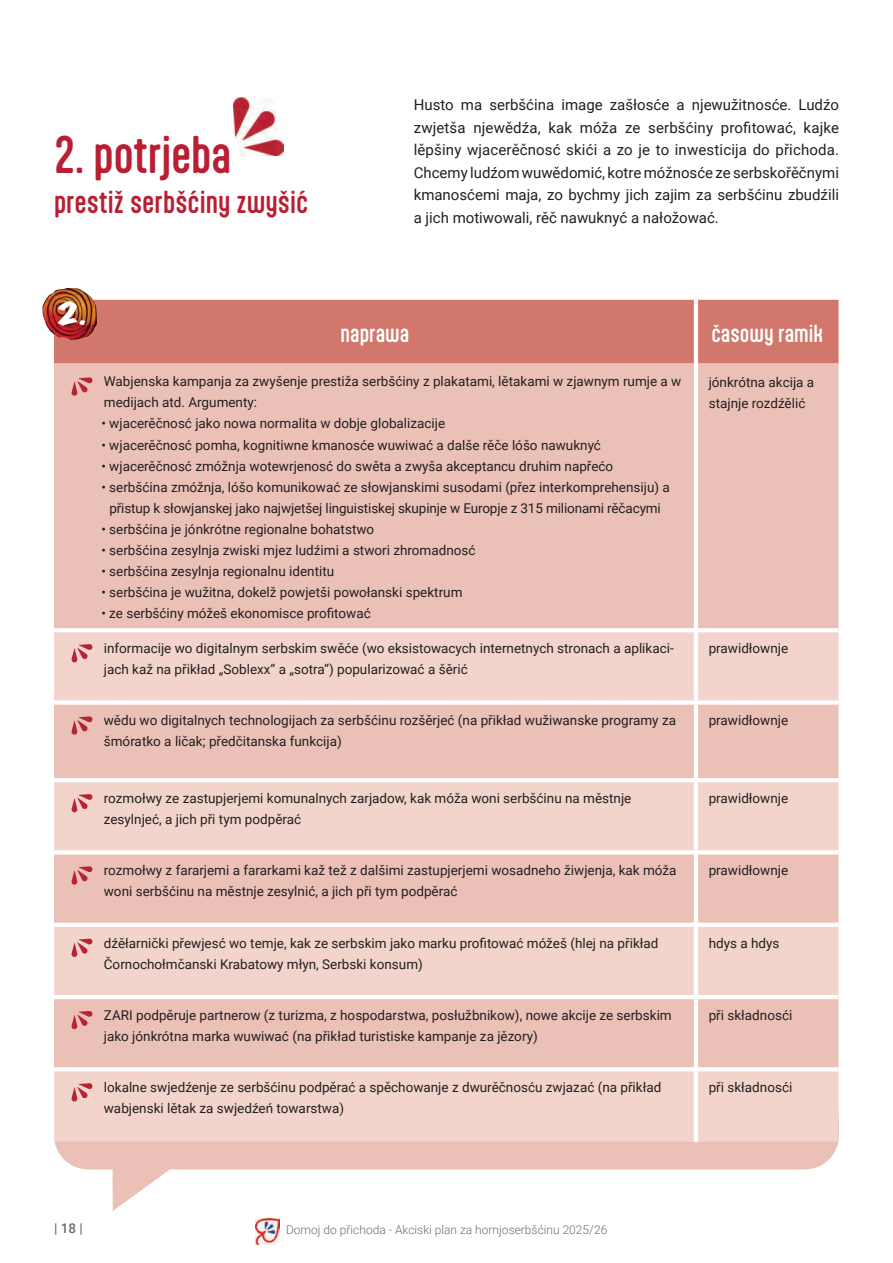
<style>
.page{position:relative;width:893px;height:1263px;background:#fff}
.page>*{position:absolute;margin:0;border:0;box-sizing:border-box;transform-origin:0 0}
.t1{font:500 45px "Aptly";letter-spacing:-.01em;color:#b91f33}
.t2{font:500 27px "Aptly";color:#b91f33}
.t3{font:expanded 27px "Marker Felt";color:#fff;scale:1.33 1}
.t4{font:500 21px "Aptly";color:#fff}
.t5{font:15px/22.5px "Roboto";color:#231f20;text-align:justify}
.t6{font:13.5px/21px "Roboto";color:#231f20}
.t7{font:500 13.5px "Roboto";color:#6c6d70}
.t8{font:300 12px "Roboto";color:#6c6d70}
</style>
<div class="page">
<img style="left:255px;top:1218px;width:24px;height:26px">
<svg style="left:54px;top:1084px;width:785px;height:127px"></svg>
<img style="left:233px;top:98px;width:51px;height:57px">
<div style="left:54px;top:300px;width:784px;height:64px;background:#d1776c"></div>
<div style="left:54px;top:364px;width:784px;height:264px;background:#ebc0b7"></div>
<svg style="left:54px;top:632px;width:784px;height:510px;background:#efcbc3"></svg>
<hr style="left:694px;top:364px;width:4px;height:264px;background:#fff">
<hr style="left:694px;top:632px;width:4px;height:68px;background:#fff">
<div style="left:54px;top:700px;width:642px;height:5px;background:#fff"></div>
<div style="left:696px;top:700px;width:142px;height:5px;background:#fff"></div>
<hr style="left:694px;top:705px;width:4px;height:73px;background:#fff">
<hr style="left:54px;top:778px;width:642px;height:4px;background:#fff">
<hr style="left:696px;top:778px;width:142px;height:4px;background:#fff">
<hr style="left:694px;top:782px;width:4px;height:68px;background:#fff">
<div style="left:54px;top:850px;width:642px;height:5px;background:#fff"></div>
<div style="left:696px;top:850px;width:142px;height:5px;background:#fff"></div>
<hr style="left:694px;top:855px;width:4px;height:68px;background:#fff">
<hr style="left:54px;top:923px;width:642px;height:4px;background:#fff">
<hr style="left:696px;top:923px;width:142px;height:4px;background:#fff">
<hr style="left:694px;top:927px;width:4px;height:68px;background:#fff">
<hr style="left:54px;top:995px;width:642px;height:4px;background:#fff">
<hr style="left:696px;top:995px;width:142px;height:4px;background:#fff">
<hr style="left:694px;top:999px;width:4px;height:68px;background:#fff">
<hr style="left:694px;top:1071px;width:4px;height:71px;background:#fff">
<hr style="left:694px;top:300px;width:4px;height:64px;background:#fff">
<svg style="left:54px;top:1067px;width:642px;height:4px"></svg>
<svg style="left:696px;top:1067px;width:142px;height:4px"></svg>
<svg style="left:71px;top:377px;width:21px;height:19px"></svg>
<svg style="left:71px;top:644px;width:21px;height:18px"></svg>
<svg style="left:71px;top:716px;width:21px;height:19px"></svg>
<svg style="left:71px;top:794px;width:21px;height:18px"></svg>
<svg style="left:71px;top:866px;width:21px;height:19px"></svg>
<svg style="left:71px;top:938px;width:21px;height:19px"></svg>
<svg style="left:71px;top:1011px;width:21px;height:18px"></svg>
<svg style="left:71px;top:1083px;width:21px;height:18px"></svg>
<img style="left:43px;top:288px;width:54px;height:52px">
<h1 class="t1" style="left:54px;top:127px;width:179px">2. potrjeba</h1>
<h2 class="t2" style="left:54px;top:185px;width:256px">prestiž serbšćiny zwyšić</h2>
<p class="t5" style="left:414px;top:93px;width:427px">Husto ma serbšćina image zašłosće a njewužitnosće. Ludźo zwjetša njewědźa, kak móža ze serbšćiny profitować, kajke lěpšiny wjacerěčnosć skići a zo je to inwesticija do přichoda.<br>Chcemy ludźom wuwědomić, kotre móžnosće ze serbskořěčnymi kmanosćemi maja, zo bychmy jich zajim za serbšćinu zbudźili a jich motiwowali, rěč nawuknyć a nałožować.</p>
<h2 class="t3" style="left:56px;top:292px;width:24px">2.</h2>
<h3 class="t4" style="left:341px;top:320px;width:70px">naprawa</h3>
<h3 class="t4" style="left:711px;top:320px;width:113px">časowy ramik</h3>
<p class="t6" style="left:104px;top:371px;width:579px">Wabjenska kampanja za zwyšenje prestiža serbšćiny z plakatami, lětakami w zjawnym rumje a w medijach atd. Argumenty:</p>
<p class="t6" style="left:101px;top:413px;width:345px">• wjacerěčnosć jako nowa normalita w dobje globalizacije</p>
<p class="t6" style="left:101px;top:434px;width:501px">• wjacerěčnosć pomha, kognitiwne kmanosće wuwiwać a dalše rěče lóšo nawuknyć</p>
<p class="t6" style="left:101px;top:455px;width:513px">• wjacerěčnosć zmóžnja wotewrjenosć do swěta a zwyša akceptancu druhim napřećo</p>
<p class="t6" style="left:101px;top:476px;width:570px;text-align:center">• serbšćina zmóžnja, lóšo komunikować ze słowjanskimi susodami (přez interkomprehensiju) a přistup k słowjanskej jako najwjetšej linguistiskej skupinje w Europje z 315 milionami rěčacymi</p>
<p class="t6" style="left:101px;top:518px;width:274px">• serbšćina je jónkrótne regionalne bohatstwo</p>
<p class="t6" style="left:101px;top:539px;width:376px">• serbšćina zesylnja zwiski mjez ludźimi a stwori zhromadnosć</p>
<p class="t6" style="left:101px;top:560px;width:234px">• serbšćina zesylnja regionalnu identitu</p>
<p class="t6" style="left:101px;top:581px;width:363px">• serbšćina je wužitna, dokelž powjetši powołanski spektrum</p>
<p class="t6" style="left:101px;top:602px;width:271px">• ze serbšćiny móžeš ekonomisce profitować</p>
<p class="t6" style="left:709px;top:371px;width:107px">jónkrótna akcija a stajnje rozdźělić</p>
<p class="t6" style="left:104px;top:637px;width:571px">informacije wo digitalnym serbskim swěće (wo eksistowacych internetnych stronach a aplikaci&shy;jach kaž na přikład „Soblexx“ a „sotra“) popularizować a šěrić</p>
<p class="t6" style="left:709px;top:637px;width:81px">prawidłownje</p>
<p class="t6" style="left:104px;top:710px;width:574px">wědu wo digitalnych technologijach za serbšćinu rozšěrjeć (na přikład wužiwanske programy za šmóratko a ličak; předčitanska funkcija)</p>
<p class="t6" style="left:709px;top:710px;width:81px">prawidłownje</p>
<p class="t6" style="left:104px;top:787px;width:529px">rozmołwy ze zastupjerjemi komunalnych zarjadow, kak móža woni serbšćinu na městnje zesylnjeć, a jich při tym podpěrać</p>
<p class="t6" style="left:709px;top:787px;width:81px">prawidłownje</p>
<p class="t6" style="left:104px;top:859px;width:574px">rozmołwy z fararjemi a fararkami kaž tež z dalšimi zastupjerjemi wosadneho žiwjenja, kak móža woni serbšćinu na městnje zesylnić, a jich při tym podpěrać</p>
<p class="t6" style="left:709px;top:859px;width:81px">prawidłownje</p>
<p class="t6" style="left:104px;top:932px;width:556px">dźěłarnički přewjesć wo temje, kak ze serbskim jako marku profitować móžeš (hlej na přikład<br>Čornochołmčanski Krabatowy młyn, Serbski konsum)</p>
<p class="t6" style="left:709px;top:932px;width:72px">hdys a hdys</p>
<p class="t6" style="left:104px;top:1004px;width:569px">ZARI podpěruje partnerow (z turizma, z hospodarstwa, posłužbnikow), nowe akcije ze serbskim jako jónkrótna marka wuwiwać (na přikład turistiske kampanje za jězory)</p>
<p class="t6" style="left:709px;top:1004px;width:85px">při składnosći</p>
<p class="t6" style="left:104px;top:1076px;width:559px">lokalne swjedźenje ze serbšćinu podpěrać a spěchowanje z dwurěčnosću zwjazać (na přikład wabjenski lětak za swjedźeń towarstwa)</p>
<p class="t6" style="left:709px;top:1076px;width:85px">při składnosći</p>
<p class="t7" style="left:54px;top:1219px;width:30px">| 18 |</p>
<p class="t8" style="left:286px;top:1221px;width:323px">Domoj do přichoda - Akciski plan za hornjoserbšćinu 2025/26</p>
</div>
